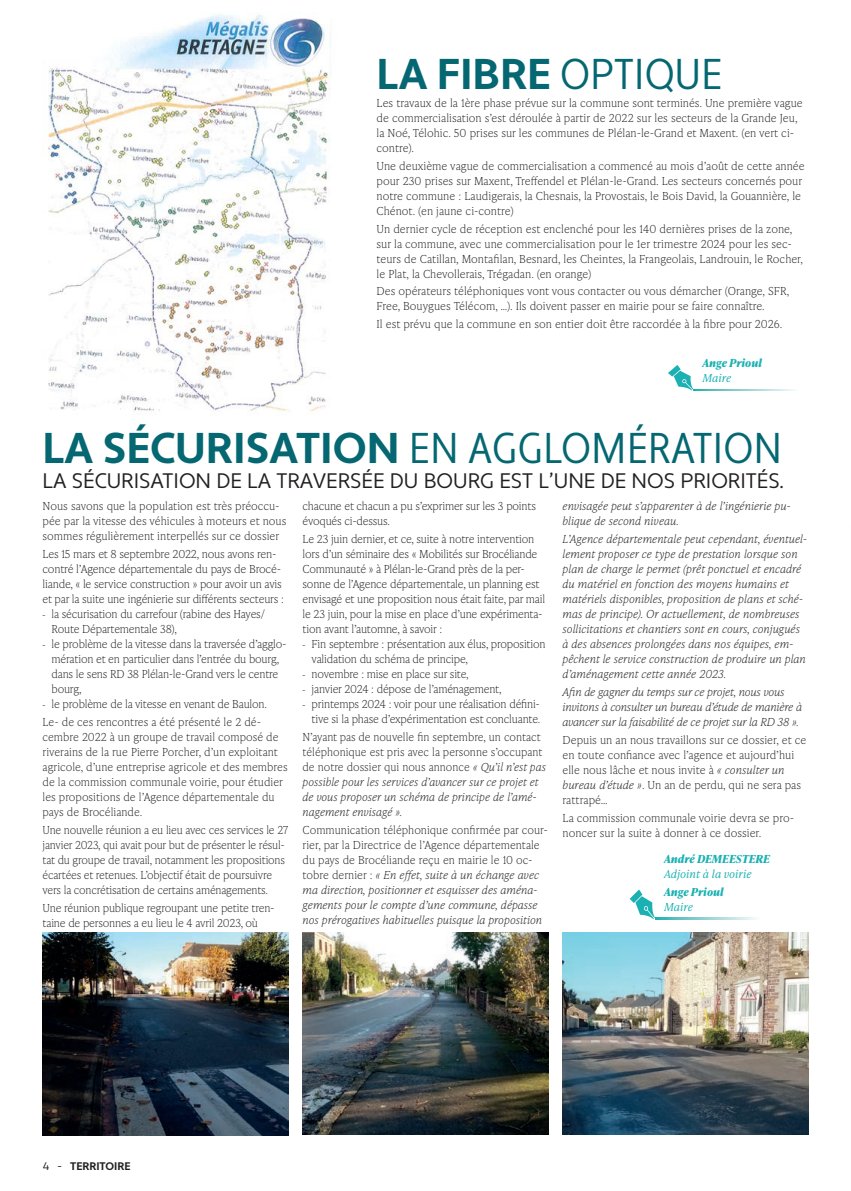
<style>
.page{position:relative;width:851px;height:1191px;background:#fff}
.page>*{position:absolute;margin:0;border:0;box-sizing:border-box;transform-origin:0 0}
.t1{font:condensed 43px "Apertura";color:#046771}
.t2{font:700 43px "Apertura";color:#046771}
.t3{font:21px "Apertura";color:#231f20}
.t4{font:100 11px/15px "Ivy Presto Text";letter-spacing:-.015em;color:#231f20}
.t5{font:italic 100 11px/15px "Ivy Presto Text";color:#231f20}
.t6{font:italic 100 11px/15px "Ivy Presto Text";letter-spacing:-.02em;color:#231f20}
.t7{font:italic 700 11px "Ivy Presto Text";color:#1bb1b3}
.t8{font:italic 300 11px "Ivy Presto Text";color:#1bb1b3}
.t9{font:700 11px "Apertura";color:#231f20}
.s1{font-weight:400;font-stretch:condensed}
.s2{font-weight:700;font-stretch:normal}
.s3{font-family:"Proxima Nova Cond";font-weight:300}
.s4{font-style:normal}
.s5{font-style:italic}
.s6{font-weight:400}
</style>
<div class="page">
<img style="left:47px;top:13px;width:284px;height:399px">
<svg style="left:629px;top:889px;width:25px;height:30px"></svg>
<svg style="left:655px;top:918px;width:101px;height:1px"></svg>
<svg style="left:668px;top:365px;width:25px;height:25px"></svg>
<svg style="left:693px;top:389px;width:102px;height:1px"></svg>
<img style="left:562px;top:932px;width:246px;height:202px">
<img style="left:302px;top:932px;width:246px;height:202px">
<img style="left:43px;top:932px;width:246px;height:203px">
<h1 class="t2" style="left:376px;top:48px;width:347px">LA FIBRE <span class="s1">OPTIQUE</span></h1>
<p class="t4" style="left:376px;top:95px;width:427px">Les travaux de la 1ère phase prévue sur la commune sont terminés. Une première vague de commercialisation s’est déroulée à partir de 2022 sur les secteurs de la Grande Jeu, la Noé, Télohic. 50 prises sur les communes de Plélan-le-Grand et Maxent. (en vert ci&shy;contre).</p>
<p class="t4" style="left:376px;top:158px;width:429px">Une deuxième vague de commercialisation a commencé au mois d’août de cette année pour 230 prises sur Maxent, Treffendel et Plélan-le-Grand. Les secteurs concernés pour notre commune : Laudigerais, la Chesnais, la Provostais, le Bois David, la Gouannière, le Chénot. (en jaune ci-contre)</p>
<p class="t4" style="left:376px;top:220px;width:428px">Un dernier cycle de réception est enclenché pour les 140 dernières prises de la zone, sur la commune, avec une commercialisation pour le 1er trimestre 2024 pour les sec&shy;teurs de Catillan, Montafilan, Besnard, les Cheintes, la Frangeolais, Landrouin, le Rocher, le Plat, la Chevollerais, Trégadan. (en orange)</p>
<p class="t4" style="left:376px;top:283px;width:414px">Des opérateurs téléphoniques vont vous contacter ou vous démarcher (Orange, SFR,<br>Free, Bouygues Télécom, …). Ils doivent passer en mairie pour se faire connaître.</p>
<p class="t4" style="left:376px;top:316px;width:407px">Il est prévu que la commune en son entier doit être raccordée à la fibre pour 2026.</p>
<p class="t7" style="left:702px;top:355px;width:61px">Ange Prioul</p>
<p class="t8" style="left:702px;top:370px;width:30px">Maire</p>
<h1 class="t1" style="left:43px;top:422px;width:741px"><span class="s2">LA SÉCURISATION</span> EN AGGLOMÉRATION</h1>
<h2 class="t3" style="left:43px;top:468px;width:742px">LA SÉCURISATION DE LA TRAVERSÉE DU BOURG EST L’UNE DE NOS PRIORITÉS.</h2>
<p class="t4" style="left:43px;top:498px;width:245px">Nous savons que la population est très préoccu&shy;pée par la vitesse des véhicules à moteurs et nous sommes régulièrement interpellés sur ce dossier</p>
<p class="t4" style="left:43px;top:546px;width:243px">Les 15 mars et 8 septembre 2022, nous avons ren&shy;contré l’Agence départementale du pays de Brocé&shy;liande, « le service construction » pour avoir un avis et par la suite une ingénierie sur différents secteurs :</p>
<p class="t4" style="left:52px;top:606px;width:215px;text-indent:-9px"><span class="s3">-</span> la sécurisation du carrefour (rabine des Hayes/<br>Route Départementale 38),</p>
<p class="t4" style="left:52px;top:636px;width:237px;text-indent:-9px"><span class="s3">-</span> le problème de la vitesse dans la traversée d’agglo&shy;mération et en particulier dans l’entrée du bourg, dans le sens RD 38 Plélan-le-Grand vers le centre bourg,</p>
<p class="t4" style="left:43px;top:694px;width:226px;line-height:17.8px"><span class="s3">-</span> le problème de la vitesse en venant de Baulon.<br>Le- de ces rencontres a été présenté le 2 dé-</p>
<p class="t4" style="left:43px;top:729px;width:246px">cembre 2022 à un groupe de travail composé de riverains de la rue Pierre Porcher, d’un exploitant agricole, d’une entreprise agricole et des membres de la commission communale voirie, pour étudier les propositions de l’Agence départementale du pays de Brocéliande.</p>
<p class="t4" style="left:43px;top:821px;width:247px">Une nouvelle réunion a eu lieu avec ces services le 27 janvier 2023, qui avait pour but de présenter le résul&shy;tat du groupe de travail, notamment les propositions écartées et retenues. L’objectif était de poursuivre vers la concrétisation de certains aménagements.</p>
<p class="t4" style="left:43px;top:899px;width:233px">Une réunion publique regroupant une petite tren&shy;taine de personnes a eu lieu le 4 avril 2023, où</p>
<p class="t4" style="left:302px;top:498px;width:235px">chacune et chacun a pu s’exprimer sur les 3 points évoqués ci-dessus.</p>
<p class="t4" style="left:302px;top:531px;width:244px">Le 23 juin dernier, et ce, suite à notre intervention lors d’un séminaire des « Mobilités sur Brocéliande Communauté » à Plélan-le-Grand près de la per&shy;sonne de l’Agence départementale, un planning est envisagé et une proposition nous était faite, par mail le 23 juin, pour la mise en place d’une expérimenta&shy;tion avant l’automne, à savoir :</p>
<p class="t4" style="left:311px;top:636px;width:235px;text-indent:-9px"><span class="s3">-</span> Fin septembre : présentation aux élus, proposition validation du schéma de principe,</p>
<p class="t4" style="left:302px;top:666px;width:168px"><span class="s3">-</span> novembre : mise en place sur site,</p>
<p class="t4" style="left:302px;top:681px;width:201px"><span class="s3">-</span> janvier 2024 : dépose de l’aménagement,</p>
<p class="t4" style="left:302px;top:696px;width:239px;text-align:right"><span class="s3">-</span> printemps 2024 : voir pour une réalisation défini&shy;tive si la phase d’expérimentation est concluante.</p>
<p class="t5" style="left:302px;top:729px;width:245px"><span class="s4">N’ayant pas de nouvelle fin septembre, un contact téléphonique est pris avec la personne s’occupant de notre dossier qui nous annonce</span> « Qu’il n’est pas possible pour les services d’avancer sur ce projet et de vous proposer un schéma de principe de l’amé&shy;nagement envisagé ».</p>
<p class="t5" style="left:302px;top:821px;width:247px"><span class="s4">Communication téléphonique confirmée par cour&shy;rier, par la Directrice de l’Agence départementale du pays de Brocéliande reçu en mairie le 10 oc&shy;tobre dernier :</span> « En effet, suite à un échange avec ma direction, positionner et esquisser des aména&shy;gements pour le compte d’une commune, dépasse nos prérogatives habituelles puisque la proposition</p>
<p class="t5" style="left:562px;top:498px;width:230px">envisagée peut s’apparenter à de l’ingénierie pu&shy;blique de second niveau.</p>
<p class="t5" style="left:562px;top:531px;width:246px">L’Agence départementale peut cependant, éventuel&shy;lement proposer ce type de prestation lorsque son plan de charge le permet (prêt ponctuel et encadré du matériel en fonction des moyens humains et matériels disponibles, proposition de plans et sché&shy;mas de principe). Or actuellement, de nombreuses sollicitations et chantiers sont en cours, conjugués à des absences prolongées dans nos équipes, em&shy;pêchent le service construction de produire un plan d’aménagement cette année 2023.</p>
<p class="t6" style="left:562px;top:684px;width:241px">Afin de gagner du temps sur ce projet, nous vous invitons à consulter un bureau d’étude de manière à avancer sur la faisabilité de ce projet sur la RD 38 ».</p>
<p class="t4" style="left:562px;top:731px;width:245px">Depuis un an nous travaillons sur ce dossier, et ce en toute confiance avec l’agence et aujourd’hui elle nous lâche et nous invite à <span class="s5">« consulter un bureau d’étude »</span>. Un an de perdu, qui ne sera pas rattrapé…</p>
<p class="t4" style="left:562px;top:809px;width:233px">La commission communale voirie devra se pro&shy;noncer sur la suite à donner à ce dossier.</p>
<p class="t7" style="left:664px;top:851px;width:107px">André DEMEESTERE</p>
<p class="t8" style="left:664px;top:866px;width:89px">Adjoint à la voirie</p>
<p class="t7" style="left:664px;top:884px;width:61px">Ange Prioul</p>
<p class="t8" style="left:664px;top:899px;width:30px">Maire</p>
<p class="t9" style="left:43px;top:1160px;width:89px"><span class="s6">4 -</span> TERRITOIRE</p>
</div>
